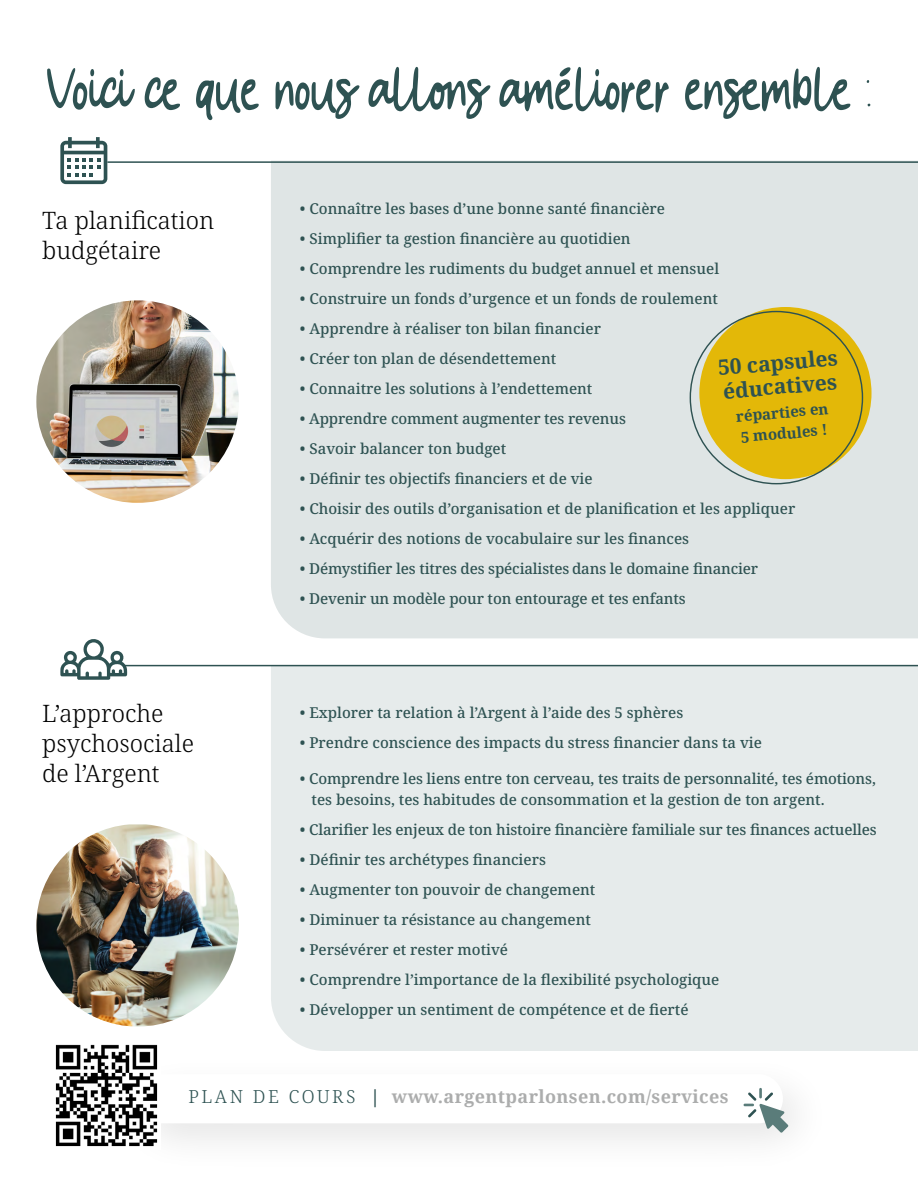
<style>
.page{position:relative;width:918px;height:1188px;background:#fff}
.page>*{position:absolute;margin:0;border:0;box-sizing:border-box;transform-origin:0 0}
.t1{font:60px "Simon Blooming Demo";color:#2e5252}
.t2{font:300 24px/30px "Noto Serif";color:#020202}
.t3{font:700 21px/24px "Noto Serif";color:#2e5252}
.t4{font:700 18px "Noto Serif";letter-spacing:.02em;color:#acadad}
.t5{font:500 15px/21px "Noto Serif";color:#2e5252}
.t6{font:700 15px/21px "Noto Serif";color:#2e5252}
.s1{font-weight:300;color:#2e5252}
.s2{color:#2e5252}
</style>
<div class="page">
<div style="left:271px;top:163px;width:647px;height:475px;background:#dfe5e5"></div>
<div style="left:271px;top:666px;width:647px;height:385px;background:#e6ebeb"></div>
<svg style="left:60px;top:137px;width:47px;height:47px"></svg>
<img style="left:36px;top:300px;width:203px;height:203px;border-radius:101px">
<img style="left:36px;top:824px;width:203px;height:203px;border-radius:99px">
<div style="left:115px;top:1053px;width:718px;height:122px;background:#000;opacity:.1"></div>
<div style="left:135px;top:1074px;width:648px;height:49px;background:#fff;border-radius:25px"></div>
<svg style="left:744px;top:1088px;width:44px;height:45px"></svg>
<svg style="left:60px;top:639px;width:67px;height:41px"></svg>
<hr style="left:124px;top:665px;width:794px;height:1px;background:#2e5252">
<hr style="left:107px;top:161px;width:811px;height:2px;background:#2e5252">
<div style="left:699px;top:307px;width:173px;height:172px;background:#e3b808;border-radius:50%"></div>
<img style="left:55px;top:1044px;width:105px;height:106px">
<h1 class="t1" style="left:46px;top:51px;width:827px">Voici ce que nous allons améliorer ensemble :</h1>
<h2 class="t2" style="left:42px;top:206px;width:174px">Ta planification budgétaire</h2>
<h2 class="t2" style="left:42px;top:699px;width:153px">L’approche psychosociale de l’Argent</h2>
<p class="t5" style="left:300px;top:198px;width:367px">• Connaître les bases d’une bonne santé financière</p>
<p class="t5" style="left:300px;top:228px;width:332px">• Simplifier ta gestion financière au quotidien</p>
<p class="t5" style="left:300px;top:258px;width:421px">• Comprendre les rudiments du budget annuel et mensuel</p>
<p class="t5" style="left:300px;top:288px;width:420px">• Construire un fonds d’urgence et un fonds de roulement</p>
<p class="t5" style="left:300px;top:318px;width:303px">• Apprendre à réaliser ton bilan financier</p>
<p class="t5" style="left:300px;top:348px;width:258px">• Créer ton plan de désendettement</p>
<p class="t5" style="left:300px;top:378px;width:294px">• Connaitre les solutions à l’endettement</p>
<p class="t5" style="left:300px;top:408px;width:328px">• Apprendre comment augmenter tes revenus</p>
<p class="t5" style="left:300px;top:438px;width:208px">• Savoir balancer ton budget</p>
<p class="t5" style="left:300px;top:468px;width:294px">• Définir tes objectifs financiers et de vie</p>
<p class="t5" style="left:300px;top:498px;width:497px">• Choisir des outils d’organisation et de planification et les appliquer</p>
<p class="t5" style="left:300px;top:528px;width:391px">• Acquérir des notions de vocabulaire sur les finances</p>
<p class="t5" style="left:300px;top:558px;width:460px">• Démystifier les titres des spécialistes dans le domaine financier</p>
<p class="t5" style="left:300px;top:588px;width:387px">• Devenir un modèle pour ton entourage et tes enfants</p>
<h3 class="t3" style="left:717px;top:355px;width:122px;rotate:-5deg">50 capsules éducatives</h3>
<p class="t6" style="left:735px;top:406px;width:94px;rotate:-5deg">réparties en<br>5 modules !</p>
<p class="t5" style="left:300px;top:703px;width:385px">• Explorer ta relation à l’Argent à l’aide des 5 sphères</p>
<p class="t5" style="left:300px;top:733px;width:464px">• Prendre conscience des impacts du stress financier dans ta vie</p>
<p class="t5" style="left:312px;top:769px;width:566px;text-indent:-12px">• Comprendre les liens entre ton cerveau, tes traits de personnalité, tes émotions, tes besoins, tes habitudes de consommation et la gestion de ton argent.</p>
<p class="t5" style="left:300px;top:820px;width:578px">• Clarifier les enjeux de ton histoire financière familiale sur tes finances actuelles</p>
<p class="t5" style="left:300px;top:850px;width:248px">• Définir tes archétypes financiers</p>
<p class="t5" style="left:300px;top:880px;width:297px">• Augmenter ton pouvoir de changement</p>
<p class="t5" style="left:300px;top:910px;width:293px">• Diminuer ta résistance au changement</p>
<p class="t5" style="left:300px;top:940px;width:210px">• Persévérer et rester motivé</p>
<p class="t5" style="left:300px;top:970px;width:421px">• Comprendre l’importance de la flexibilité psychologique</p>
<p class="t5" style="left:300px;top:1000px;width:390px">• Développer un sentiment de compétence et de fierté</p>
<p class="t4" style="left:189px;top:1084px;width:541px"><span class="s1">PLAN DE COURS</span> <span class="s2">|</span> www.argentparlonsen.com/services</p>
</div>
